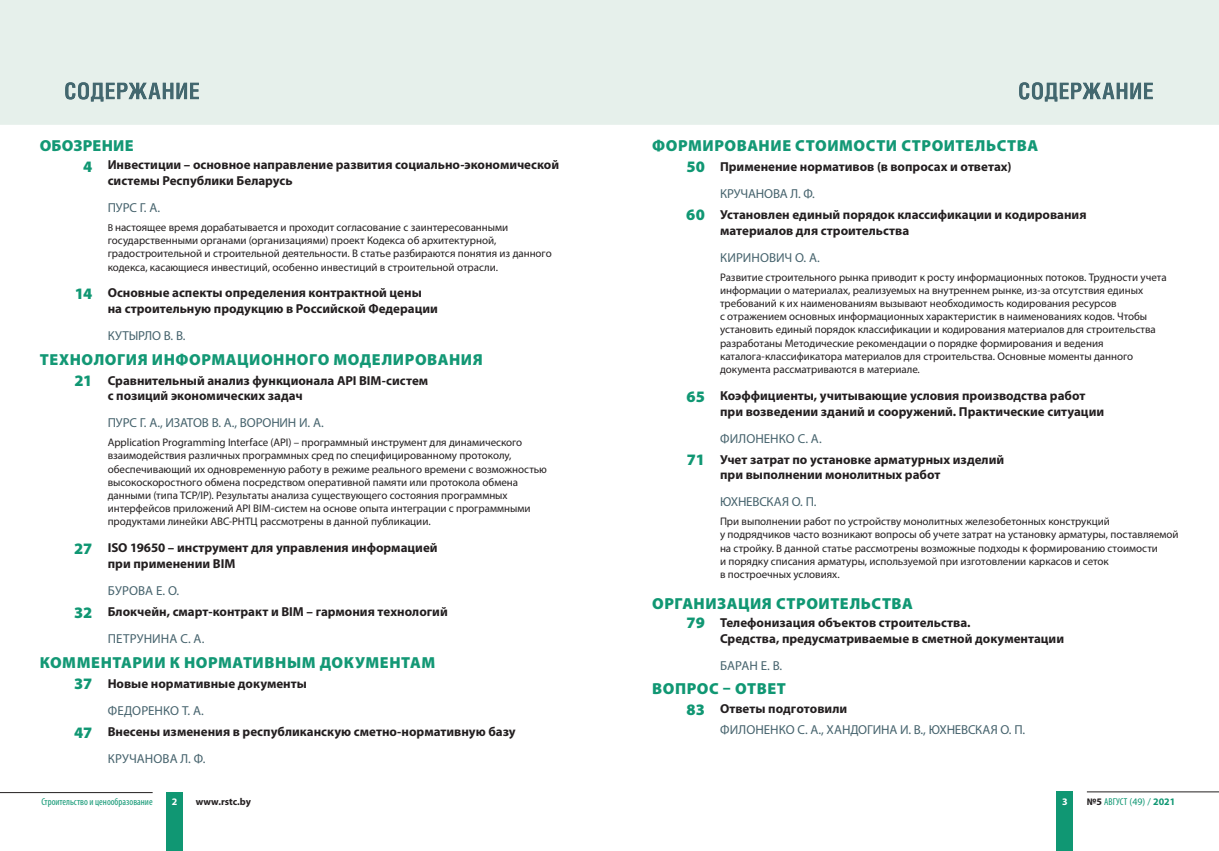
<style>
.page{position:relative;width:1219px;height:851px;background:#fff}
.page>*{position:absolute;margin:0;border:0;box-sizing:border-box;transform-origin:0 0}
.t1{font:900 16px "Myriad Pro";letter-spacing:.035em;color:#139875}
.t2{font:900 16px "Myriad Pro";letter-spacing:.03em;color:#109773}
.t3{font:900 16px "Myriad Pro";letter-spacing:.015em;color:#139875}
.t4{font:700 13px/15.6px "Myriad Pro";color:#231f20}
.t5{font:13px "Myriad Pro";color:#46636d}
.t6{font:11px/13.2px "Myriad Pro";letter-spacing:-.005em;color:#231f20}
.t7{font:condensed 10px "Myriad Pro";color:#109773}
.t8{font:700 10px "Myriad Pro";color:#231f20}
.t9{font:700 10px "Myriad Pro";color:#fff}
.s1{font-size:10px}
.s2{font-weight:700;font-stretch:normal;color:#231f20}
.s3{font-stretch:normal}
.s4{font-weight:700;font-stretch:normal}
</style>
<div class="page">
<div style="left:1057px;top:791px;width:16px;height:59px;background:#109773"></div>
<div style="left:167px;top:792px;width:16px;height:58px;background:#109773"></div>
<hr style="left:1087px;top:791px;width:132px;height:1px;background:#231f20">
<hr style="left:0;top:792px;width:153px;height:1px;background:#231f20">
<div style="left:0;top:0;width:1219px;height:125px;background:#e6f0eb"></div>
<svg style="left:65px;top:82px;width:134px;height:19px"></svg>
<svg style="left:1019px;top:82px;width:134px;height:19px"></svg>
<h1 class="t3" style="left:40px;top:135px;width:95px">ОБОЗРЕНИЕ</h1>
<p class="t4" style="left:108px;top:157px;width:453px">Инвестиции – основное направление развития социально-экономической системы Республики Беларусь</p>
<p class="t5" style="left:108px;top:199px;width:54px">ПУРС Г. А.</p>
<p class="t6" style="left:108px;top:220px;width:446px"><span class="s1">В</span> настоящее время дорабатывается и проходит согласование с заинтересованными государственными органами (организациями) проект Кодекса об архитектурной, градостроительной и строительной деятельности. В статье разбираются понятия из данного кодекса, касающиеся инвестиций, особенно инвестиций в строительной отрасли.</p>
<p class="t4" style="left:108px;top:285px;width:332px">Основные аспекты определения контрактной цены на строительную продукцию в Российской Федерации</p>
<p class="t5" style="left:108px;top:327px;width:79px">КУТЫРЛО В. В.</p>
<h1 class="t1" style="left:40px;top:348px;width:444px">ТЕХНОЛОГИЯ ИНФОРМАЦИОННОГО МОДЕЛИРОВАНИЯ</h1>
<p class="t4" style="left:108px;top:372px;width:322px">Сравнительный анализ функционала API BIM-систем с позиций экономических задач</p>
<p class="t5" style="left:108px;top:415px;width:217px">ПУРС Г. А., ИЗАТОВ В. А., ВОРОНИН И. А.</p>
<p class="t6" style="left:108px;top:435px;width:441px">Application Programming Interface (API) – программный инструмент для динамического взаимодействия различных программных сред по специфицированному протоколу, обеспечивающий их одновременную работу в режиме реального времени с возможностью высокоскоростного обмена посредством оперативной памяти или протокола обмена данными (типа TCP/IP). Результаты анализа существующего состояния программных интерфейсов приложений API BIM-систем на основе опыта интеграции с программными продуктами линейки АВС-РНТЦ рассмотрены в данной публикации.</p>
<p class="t4" style="left:108px;top:539px;width:331px">ISO 19650 – инструмент для управления информацией при применении BIM</p>
<p class="t5" style="left:108px;top:582px;width:73px">БУРОВА Е. О.</p>
<p class="t4" style="left:108px;top:603px;width:342px">Блокчейн, смарт-контракт и BIM – гармония технологий</p>
<p class="t5" style="left:108px;top:630px;width:98px">ПЕТРУНИНА С. А.</p>
<h1 class="t1" style="left:40px;top:651px;width:397px">КОММЕНТАРИИ К НОРМАТИВНЫМ ДОКУМЕНТАМ</h1>
<p class="t4" style="left:108px;top:675px;width:201px">Новые нормативные документы</p>
<p class="t5" style="left:108px;top:702px;width:98px">ФЕДОРЕНКО Т. А.</p>
<p class="t4" style="left:108px;top:723px;width:409px">Внесены изменения в республиканскую сметно-нормативную базу</p>
<p class="t5" style="left:108px;top:750px;width:99px">КРУЧАНОВА Л. Ф.</p>
<h1 class="t2" style="left:83px;top:155px;width:11px">4</h1>
<h1 class="t2" style="left:75px;top:283px;width:19px">14</h1>
<h1 class="t2" style="left:74px;top:370px;width:19px">21</h1>
<h1 class="t2" style="left:74px;top:538px;width:20px">27</h1>
<h1 class="t2" style="left:74px;top:601px;width:20px">32</h1>
<h1 class="t2" style="left:74px;top:673px;width:20px">37</h1>
<h1 class="t2" style="left:74px;top:722px;width:20px">47</h1>
<h1 class="t1" style="left:652px;top:135px;width:388px">ФОРМИРОВАНИЕ СТОИМОСТИ СТРОИТЕЛЬСТВА</h1>
<p class="t4" style="left:720px;top:158px;width:293px">Применение нормативов (в вопросах и ответах)</p>
<p class="t5" style="left:720px;top:185px;width:96px">КРУЧАНОВА Л. Ф.</p>
<p class="t4" style="left:720px;top:206px;width:368px">Установлен единый порядок классификации и кодирования материалов для строительства</p>
<p class="t5" style="left:720px;top:249px;width:101px">КИРИНОВИЧ О. А.</p>
<p class="t6" style="left:720px;top:270px;width:448px">Развитие строительного рынка приводит к росту информационных потоков. Трудности учета информации о материалах, реализуемых на внутреннем рынке, из-за отсутствия единых требований к их наименованиям вызывают необходимость кодирования ресурсов<br>с отражением основных информационных характеристик в наименованиях кодов. Чтобы установить единый порядок классификации и кодирования материалов для строительства разработаны Методические рекомендации о порядке формирования и ведения каталога-классификатора материалов для строительства. Основные моменты данного документа рассматриваются в материале.</p>
<p class="t4" style="left:720px;top:387px;width:386px">Коэффициенты, учитывающие условия производства работ при возведении зданий и сооружений. Практические ситуации</p>
<p class="t5" style="left:720px;top:430px;width:103px">ФИЛОНЕНКО С. А.</p>
<p class="t4" style="left:720px;top:451px;width:286px">Учет затрат по установке арматурных изделий при выполнении монолитных работ</p>
<p class="t5" style="left:720px;top:494px;width:98px">ЮХНЕВСКАЯ О. П.</p>
<p class="t6" style="left:720px;top:514px;width:460px">При выполнении работ по устройству монолитных железобетонных конструкций<br>у подрядчиков часто возникают вопросы об учете затрат на установку арматуры, поставляемой на стройку. В данной статье рассмотрены возможные подходы к формированию стоимости<br>и порядку списания арматуры, используемой при изготовлении каркасов и сеток<br>в построечных условиях.</p>
<h1 class="t2" style="left:652px;top:592px;width:262px">ОРГАНИЗАЦИЯ СТРОИТЕЛЬСТВА</h1>
<p class="t4" style="left:720px;top:614px;width:346px">Телефонизация объектов строительства.<br>Средства, предусматриваемые в сметной документации</p>
<p class="t5" style="left:720px;top:657px;width:63px">БАРАН Е. В.</p>
<h1 class="t2" style="left:652px;top:678px;width:135px">ВОПРОС – ОТВЕТ</h1>
<p class="t4" style="left:720px;top:700px;width:129px">Ответы подготовили</p>
<p class="t5" style="left:720px;top:721px;width:307px">ФИЛОНЕНКО С. А., ХАНДОГИНА И. В., ЮХНЕВСКАЯ О. П.</p>
<h1 class="t2" style="left:686px;top:155px;width:20px">50</h1>
<h1 class="t2" style="left:686px;top:204px;width:20px">60</h1>
<h1 class="t2" style="left:687px;top:386px;width:20px">65</h1>
<h1 class="t2" style="left:687px;top:449px;width:20px">71</h1>
<h1 class="t2" style="left:687px;top:612px;width:20px">79</h1>
<h1 class="t2" style="left:687px;top:698px;width:20px">83</h1>
<p class="t7" style="left:41px;top:795px;width:113px">Строительство и ценообразование</p>
<p class="t9" style="left:172px;top:795px;width:7px">2</p>
<p class="t8" style="left:196px;top:795px;width:57px">www.rstc.by</p>
<p class="t9" style="left:1062px;top:794px;width:7px">3</p>
<p class="t7" style="left:1087px;top:795px;width:90px"><span class="s2">№5</span> АВГУСТ <span class="s3">(49) /</span> <span class="s4">2021</span></p>
</div>
